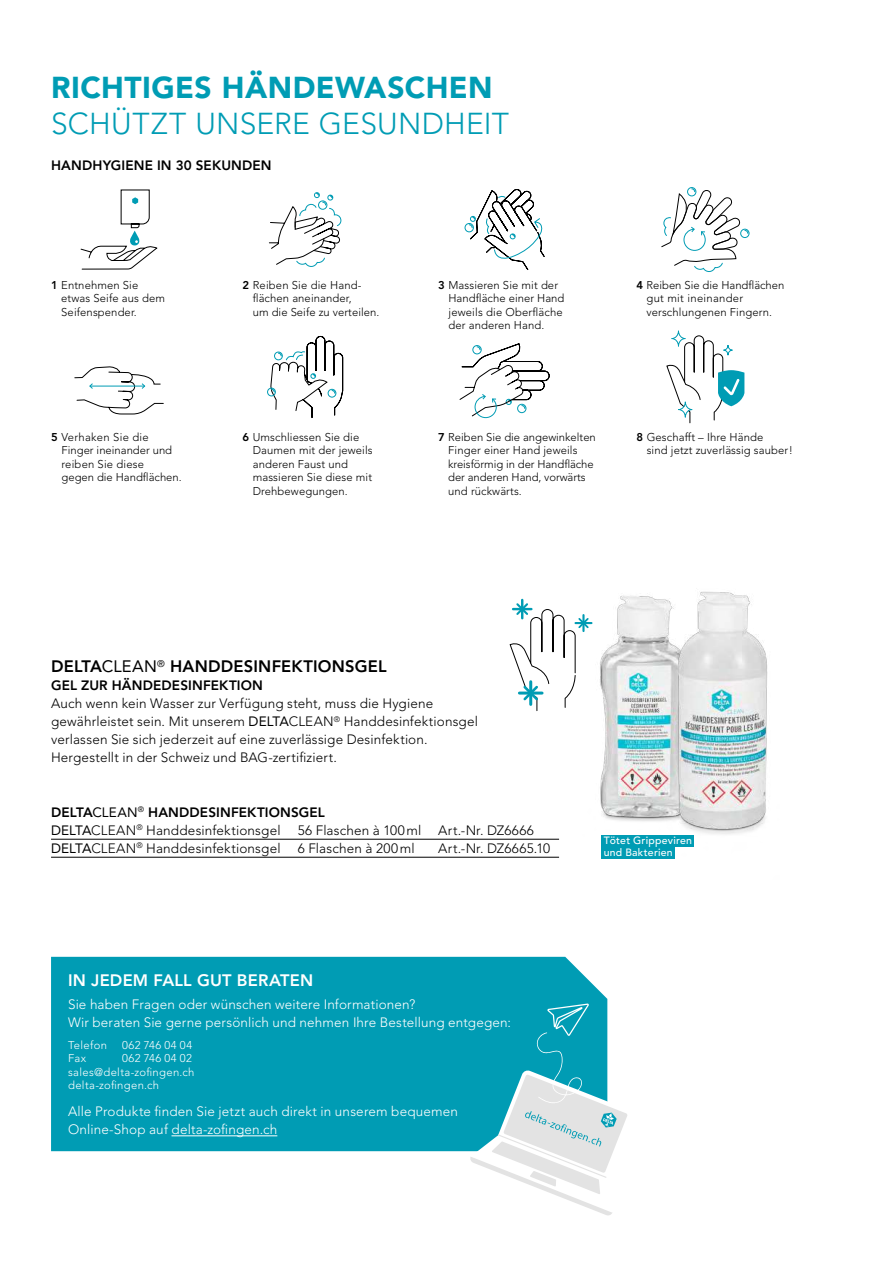
<style>
.page{position:relative;width:885px;height:1263px;background:#fff}
.page>*{position:absolute;margin:0;border:0;box-sizing:border-box;transform-origin:0 0}
.t1{font:300 30px "Avenir LT Std";letter-spacing:.01em;color:#009cb4}
.t2{font:900 30px "Avenir LT Std";letter-spacing:.015em;color:#009cb4}
.t3{font:800 16.5px "Avenir LT Std";letter-spacing:.01em;color:#000}
.t4{font:800 16.5px "Avenir LT Std";letter-spacing:.01em;color:#fff}
.t5{font:300 13.5px/18px "Avenir LT Std";letter-spacing:.01em;color:#000}
.t6{font:300 13.5px/18px "Avenir LT Std";letter-spacing:.01em;color:#fff}
.t7{font:800 13.5px/18px "Avenir LT Std";letter-spacing:.01em;color:#000}
.t8{font:300 11.25px/13.5px "Avenir LT Std";letter-spacing:.01em;color:#000}
.t9{font:300 11.25px/13.5px "Avenir LT Std";letter-spacing:.03em;color:#fff}
.t10{font:300 11.25px "Avenir LT Std";letter-spacing:.05em;color:#fff}
.t11{font:500 10.5px/12.6px "Avenir LT Std";letter-spacing:.025em;color:#fff}
.s1{font-weight:800}
.s2{font-weight:400}
.s3{font-weight:300}
</style>
<div class="page">
<img style="left:591px;top:595px;width:60px;height:252px">
<img style="left:651px;top:591px;width:117px;height:256px">
<hr style="left:51px;top:839px;width:508px;height:1px;background:#000">
<hr style="left:51px;top:857px;width:508px;height:1px;background:#000">
<div style="left:601px;top:835px;width:93px;height:11px;background:#009cb4"></div>
<div style="left:601px;top:847px;width:74px;height:12px;background:#009cb4"></div>
<svg style="left:269px;top:192px;width:73px;height:75px"></svg>
<svg style="left:464px;top:189px;width:81px;height:81px"></svg>
<svg style="left:661px;top:187px;width:88px;height:85px"></svg>
<svg style="left:74px;top:366px;width:90px;height:49px"></svg>
<svg style="left:267px;top:336px;width:76px;height:82px"></svg>
<svg style="left:459px;top:343px;width:91px;height:75px"></svg>
<svg style="left:666px;top:330px;width:78px;height:94px"></svg>
<svg style="left:80px;top:189px;width:78px;height:81px"></svg>
<div style="left:51px;top:957px;width:556px;height:194px;background:#009cb4"></div>
<hr style="left:171px;top:1135px;width:106px;height:1px;background:#fff">
<svg style="left:469px;top:1002px;width:158px;height:214px"></svg>
<svg style="left:509px;top:600px;width:82px;height:111px"></svg>
<h1 class="t2" style="left:51px;top:69px;width:443px">RICHTIGES HÄNDEWASCHEN</h1>
<h1 class="t1" style="left:51px;top:106px;width:459px">SCHÜTZT UNSERE GESUNDHEIT</h1>
<p class="t7" style="left:51px;top:156px;width:222px">HANDHYGIENE IN 30 SEKUNDEN</p>
<p class="t8" style="left:61px;top:278px;width:105px;text-indent:-10px"><span class="s1">1</span> Entnehmen Sie etwas Seife aus dem<br>Seifenspender.</p>
<p class="t8" style="left:253px;top:278px;width:128px;text-indent:-10px"><span class="s1">2</span> Reiben Sie die Hand&shy;flächen aneinander,<br>um die Seife zu verteilen.</p>
<p class="t8" style="left:448px;top:278px;width:117px;text-indent:-10px"><span class="s1">3</span> Massieren Sie mit der<br>Handfläche einer Hand jeweils die Oberfläche der anderen Hand.</p>
<p class="t8" style="left:646px;top:278px;width:139px;text-indent:-10px"><span class="s1">4</span> Reiben Sie die Handflächen gut mit ineinander verschlungenen Fingern.</p>
<p class="t8" style="left:62px;top:430px;width:122px;text-indent:-11px"><span class="s1">5</span> Verhaken Sie die<br>Finger ineinander und reiben Sie diese<br>gegen die Handflächen.</p>
<p class="t8" style="left:253px;top:430px;width:121px;text-indent:-10px"><span class="s1">6</span> Umschliessen Sie die<br>Daumen mit der jeweils anderen Faust und massieren Sie diese mit<br>Drehbewegungen.</p>
<p class="t8" style="left:448px;top:430px;width:149px;text-indent:-10px"><span class="s1">7</span> Reiben Sie die angewinkelten<br>Finger einer Hand jeweils kreisförmig in der Handfläche der anderen Hand, vorwärts und rückwärts.</p>
<p class="t8" style="left:646px;top:430px;width:148px;text-indent:-10px"><span class="s1">8</span> Geschafft – Ihre Hände<br>sind jetzt zuverlässig sauber!</p>
<h2 class="t3" style="left:51px;top:657px;width:337px">DELTA<span class="s2">CLEAN</span><sup>®</sup> HANDDESINFEKTIONSGEL</h2>
<p class="t7" style="left:51px;top:677px;width:213px">GEL ZUR HÄNDEDESINFEKTION</p>
<p class="t5" style="left:51px;top:695px;width:428px">Auch wenn kein Wasser zur Verfügung steht, muss die Hygiene gewährleistet sein. Mit unserem <span class="s2">DELTA</span>CLEAN<sup>®</sup> Handdesinfektionsgel verlassen Sie sich jederzeit auf eine zuverlässige Desinfektion.<br>Hergestellt in der Schweiz und BAG-zertifiziert.</p>
<p class="t7" style="left:51px;top:803px;width:275px">DELTA<span class="s2">CLEAN</span><sup>®</sup> HANDDESINFEKTIONSGEL<br><span class="s2">DELTA</span><span class="s3">CLEAN</span><sup>®</sup> <span class="s3">Handdesinfektionsgel</span></p>
<p class="t5" style="left:298px;top:821px;width:237px">56 Flaschen à 100ml Art.-Nr. DZ6666</p>
<p class="t5" style="left:51px;top:839px;width:231px"><span class="s2">DELTA</span>CLEAN<sup>®</sup> Handdesinfektionsgel</p>
<p class="t5" style="left:298px;top:839px;width:118px">6 Flaschen à 200ml</p>
<p class="t5" style="left:438px;top:839px;width:113px">Art.-Nr. DZ6665.10</p>
<p class="t11" style="left:603px;top:834px;width:90px">Tötet Grippeviren und Bakterien</p>
<h2 class="t4" style="left:68px;top:971px;width:247px">IN JEDEM FALL GUT BERATEN</h2>
<p class="t6" style="left:68px;top:995px;width:444px">Sie haben Fragen oder wünschen weitere Informationen?<br>Wir beraten Sie gerne persönlich und nehmen Ihre Bestellung entgegen:</p>
<p class="t9" style="left:68px;top:1038px;width:40px">Telefon</p>
<p class="t10" style="left:122px;top:1038px;width:72px">062 746 04 04</p>
<p class="t9" style="left:68px;top:1051px;width:20px">Fax</p>
<p class="t9" style="left:68px;top:1051px;width:128px;text-indent:54px">062 746 04 02 sales@delta-zofingen.ch delta-zofingen.ch</p>
<p class="t6" style="left:68px;top:1102px;width:391px">Alle Produkte finden Sie jetzt auch direkt in unserem bequemen<br>Online-Shop auf delta-zofingen.ch</p>
</div>
